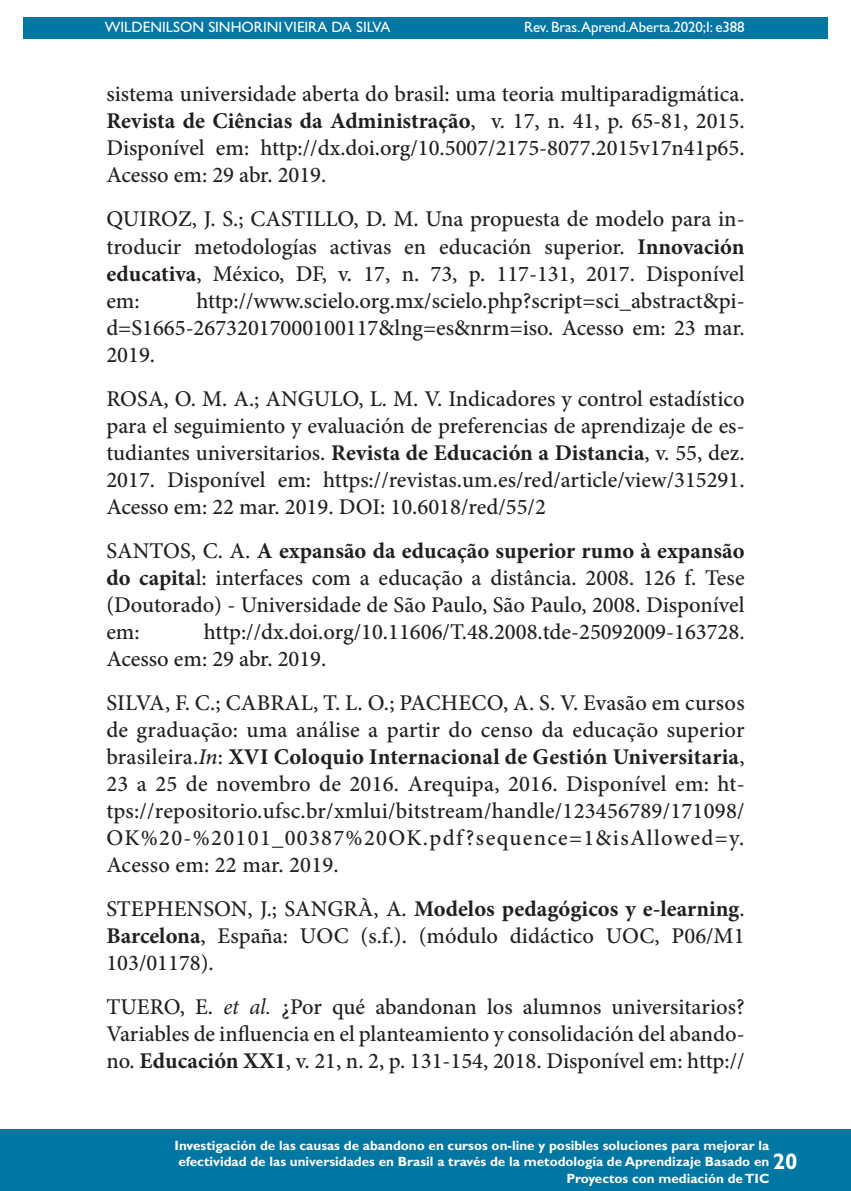
<style>
.page{position:relative;width:851px;height:1191px;background:#fff}
.page>*{position:absolute;margin:0;border:0;box-sizing:border-box;transform-origin:0 0}
.Referências{font:500 22.5px/27px "Minion Pro";color:#231f20;text-align:justify}
.t1{font:700 22.5px "Gill Sans Std";color:#fff}
.t2{font:15px "Gill Sans Std";color:#fff}
.t3{font:700 13.5px/16.2px "Gill Sans Std";color:#fff;text-align:right}
.s1{font-weight:700}
.s2{font-style:italic}
.s3{font-weight:400;font-style:italic}
</style>
<div class="page">
<hr style="left:104px;top:0;width:1px;height:467px;background:#0076a3">
<div style="left:23px;top:17px;width:804px;height:21px;background:#0076a3"></div>
<div style="left:0;top:1129px;width:850px;height:62px;background:#0076a3"></div>
<p class="t2" style="left:105px;top:18px;width:287px">WILDENILSON SINHORINI VIEIRA DA SILVA</p>
<p class="t2" style="left:524px;top:18px;width:222px">Rev. Bras.Aprend.Aberta.2020;I: e388</p>
<p class="Referências" style="left:106px;top:81px;width:639px">sistema universidade aberta do brasil: uma teoria multiparadigmática.<br><span class="s1">Revista de Ciências da Administração</span>, v. 17, n. 41, p. 65-81, 2015.<br>Disponível em: http://dx.doi.org/10.5007/2175-8077.2015v17n41p65.<br>Acesso em: 29 abr. 2019.</p>
<p class="Referências" style="left:106px;top:206px;width:639px">QUIROZ, J. S.; CASTILLO, D. M. Una propuesta de modelo para in&shy;troducir metodologías activas en educación superior. <span class="s1">Innovación educativa</span>, México, DF, v. 17, n. 73, p. 117-131, 2017. Disponível em:</p>
<p class="Referências" style="left:106px;top:287px;width:639px;text-indent:90px">http://www.scielo.org.mx/scielo.php?script=sci_abstract&amp;pi&shy;d=S1665-26732017000100117&amp;lng=es&amp;nrm=iso. Acesso em: 23 mar.<br>2019.</p>
<p class="Referências" style="left:106px;top:385px;width:639px">ROSA, O. M. A.; ANGULO, L. M. V. Indicadores y control estadístico para el seguimiento y evaluación de preferencias de aprendizaje de es&shy;tudiantes universitarios. <span class="s1">Revista de Educación a Distancia</span>, v. 55, dez.<br>2017. Disponível em: https://revistas.um.es/red/article/view/315291.<br>Acesso em: 22 mar. 2019. DOI: 10.6018/red/55/2</p>
<p class="Referências" style="left:106px;top:537px;width:639px">SANTOS, C. A. <span class="s1">A expansão da educação superior rumo à expansão do capita</span>l: interfaces com a educação a distância. 2008. 126 f. Tese (Doutorado) - Universidade de São Paulo, São Paulo, 2008. Disponível em:</p>
<p class="Referências" style="left:106px;top:618px;width:639px;text-indent:97px">http://dx.doi.org/10.11606/T.48.2008.tde-25092009-163728.<br>Acesso em: 29 abr. 2019.</p>
<p class="Referências" style="left:106px;top:689px;width:639px">SILVA, F. C.; CABRAL, T. L. O.; PACHECO, A. S. V. Evasão em cursos de graduação: uma análise a partir do censo da educação superior brasileira.<span class="s2">In</span>: <span class="s1">XVI Coloquio Internacional de Gestión Universitaria</span>, 23 a 25 de novembro de 2016. Arequipa, 2016. Disponível em: ht&shy;tps://repositorio.ufsc.br/xmlui/bitstream/handle/123456789/171098/ OK%20-%20101_00387%20OK.pdf?sequence=1&amp;isAllowed=y.<br>Acesso em: 22 mar. 2019.</p>
<p class="Referências" style="left:106px;top:895px;width:639px">STEPHENSON, J.; SANGRÀ, A. <span class="s1">Modelos pedagógicos y e-learning</span>.<br><span class="s1">Barcelona</span>, España: UOC (s.f.). (módulo didáctico UOC, P06/M1<br>103/01178).</p>
<p class="Referências" style="left:106px;top:993px;width:639px">TUERO, E. <span class="s3">et al.</span> ¿Por qué abandonan los alumnos universitarios?<br>Variables de influencia en el planteamiento y consolidación del abando&shy;no. <span class="s1">Educación XX1</span>, v. 21, n. 2, p. 131-154, 2018. Disponível em: http://</p>
<p class="t3" style="left:174px;top:1137px;width:596px">Investigación de las causas de abandono en cursos on-line y posibles soluciones para mejorar la efectividad de las universidades en Brasil a través de la metodología de Aprendizaje Basado en<br>Proyectos con mediación de TIC</p>
<p class="t1" style="left:772px;top:1148px;width:26px">20</p>
</div>
